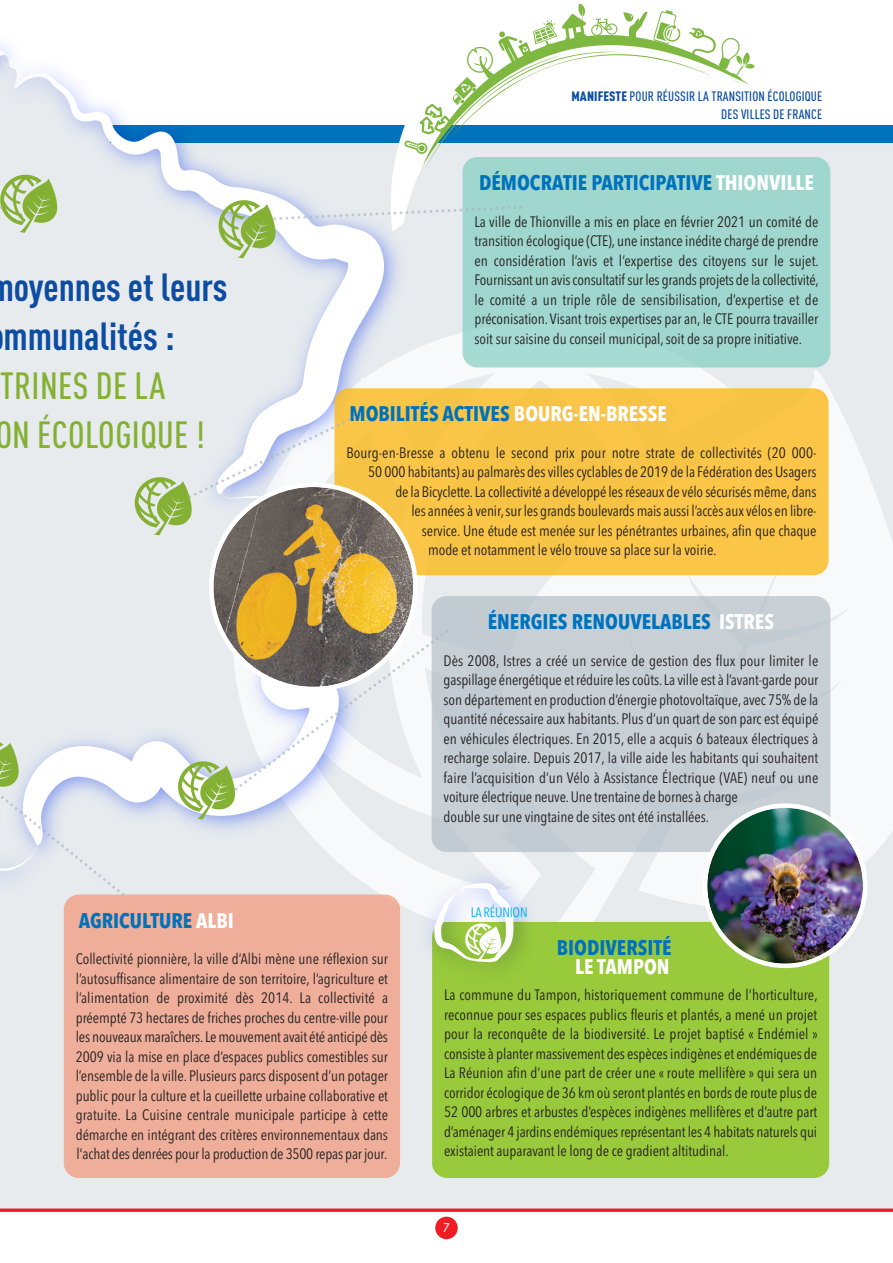
<style>
.page{position:relative;width:893px;height:1263px;background:#fff}
.page>*{position:absolute;margin:0;border:0;box-sizing:border-box;transform-origin:0 0}
.t1{font:83.1px "Ecology";color:#84b133}
.t2{font:52.5px "Ecology";color:#fff}
.t3{font:700 condensed 38.7px/49.1px "DIN Pro";color:#0d4da1}
.t4{font:500 condensed 37.35px/49.1px "DIN Pro";letter-spacing:.01em;color:#84b133}
.t5{font:700 21px "Avenir Next Condensed";color:#0072bc}
.t6{font:700 21px "Avenir Next Condensed";color:#fff}
.t7{font:15px/19.5px "Avenir Next Condensed";letter-spacing:-.005em;color:#231f20;text-align:justify}
.t8{font:500 condensed 13.5px/18px "DIN Pro";letter-spacing:.01em;color:#0d4da1;text-align:right}
.t9{font:13.5px "Avenir Next Condensed";letter-spacing:-.015em;color:#00aeef}
.t10{font:13.5px "Duepuntozero";color:#fff}
.s1{font-weight:900}
.s2{color:#fff}
</style>
<div class="page">
<div style="left:0;top:125px;width:893px;height:1086px;background:#e7ebee"></div>
<svg style="left:429px;top:322px;width:464px;height:708px;fill:#f8f9fa"></svg>
<div style="left:111px;top:126px;width:782px;height:17px;background:#0072bc"></div>
<hr style="left:0;top:1209px;width:893px;height:3px;background:#ee1d23">
<img style="left:0;top:44px;width:429px;height:875px">
<img style="left:0;top:50px;width:384px;height:820px">
<div style="left:334px;top:388px;width:495px;height:187px;background:#fbc647;border-radius:15px"></div>
<div style="left:64px;top:894px;width:336px;height:284px;background:#eeae99;border-radius:15px"></div>
<div style="left:432px;top:596px;width:398px;height:256px;background:#c8d0d6;border-radius:15px"></div>
<div style="left:462px;top:157px;width:368px;height:210px;background:#9fd6ce;border-radius:15px"></div>
<div style="left:432px;top:922px;width:397px;height:256px;background:#99ca3b;border-radius:15px"></div>
<svg style="left:390px;top:3px;width:424px;height:228px"></svg>
<svg style="left:404px;top:4px;width:351px;height:165px"></svg>
<svg style="left:0;top:791px;width:127px;height:108px"></svg>
<svg style="left:267px;top:204px;width:257px;height:18px"></svg>
<img style="left:703px;top:803px;width:164px;height:165px">
<svg style="left:188px;top:413px;width:263px;height:393px"></svg>
<img style="left:391px;top:858px;width:154px;height:139px">
<svg style="left:434px;top:883px;width:80px;height:79px"></svg>
<div style="left:435px;top:1217px;width:23px;height:22px;background:#ee1d23;border-radius:50%"></div>
<svg style="left:0;top:182px;width:2px;height:28px"></svg>
<h1 class="t1" style="left:-2px;top:156px;width:63px">X</h1>
<h1 class="t1" style="left:217px;top:181px;width:63px">X</h1>
<h3 class="t3" style="left:3px;top:266px;width:226px;text-indent:-14px">moyennes et leurs mmunalités :</h3>
<h3 class="t4" style="left:-5px;top:365px;width:211px">TRINES DE LA<br>ON ÉCOLOGIQUE !</h3>
<h1 class="t1" style="left:133px;top:458px;width:63px">X</h1>
<h1 class="t1" style="left:176px;top:742px;width:63px">X</h1>
<p class="t8" style="left:571px;top:89px;width:252px"><span class="s1">MANIFESTE</span> POUR RÉUSSIR LA TRANSITION ÉCOLOGIQUE<br>DES VILLES DE FRANCE</p>
<h3 class="t5" style="left:479px;top:170px;width:336px">DÉMOCRATIE PARTICIPATIVE <span class="s2">THIONVILLE</span></h3>
<p class="t7" style="left:474px;top:211px;width:346px">La ville de Thionville a mis en place en février 2021 un comité de transition écologique (CTE), une instance inédite chargé de prendre en considération l’avis et l’expertise des citoyens sur le sujet.<br>Fournissant un avisconsultatif sur les grands projets de la collectivité, le comité a un triple rôle de sensibilisation, d’expertise et de préconisation. Visant trois expertises par an, le CTE pourra travailler soit sur saisine du conseil municipal,soit de sa propre initiative.</p>
<h3 class="t5" style="left:349px;top:401px;width:319px">MOBILITÉS ACTIVES <span class="s2">BOURG-EN-BRESSE</span></h3>
<p class="t7" style="left:346px;top:442px;width:472px">Bourg-en-Bresse a obtenu le second prix pour notre strate de collectivités (20 000-</p>
<p class="t7" style="left:368px;top:462px;width:450px">50 000 habitants) au palmarès desvillescyclables de 2019 de la Fédération des Usagers</p>
<p class="t7" style="left:395px;top:481px;width:423px">de la Bicyclette.La collectivité a développé lesréseaux de vélo sécurisésmême,dans</p>
<p class="t7" style="left:411px;top:501px;width:407px">les années à venir,sur les grands boulevardsmais aussi l’accès auxvélos en libre-</p>
<p class="t7" style="left:422px;top:520px;width:396px">service. Une étude est menée sur les pénétrantes urbaines, afin que chaque</p>
<p class="t7" style="left:428px;top:540px;width:290px">mode et notamment le vélo trouve sa place sur la voirie.</p>
<h3 class="t5" style="left:488px;top:609px;width:288px">ÉNERGIES RENOUVELABLES <span class="s2">ISTRES</span></h3>
<p class="t7" style="left:444px;top:650px;width:376px;text-align:left">Dès 2008, Istres a créé un service de gestion des flux pour limiter le gaspillage énergétique et réduire lescoûts.La ville est à l’avant-garde pour son département en production d’énergie photovoltaïque, avec 75%de la quantité nécessaire aux habitants. Plus d’un quart de son parc est équipé en véhicules électriques. En 2015, elle a acquis 6 bateaux électriques à recharge solaire. Depuis 2017, la ville aide les habitants qui souhaitent faire l’acquisition d’un Vélo à Assistance Électrique (VAE) neuf ou une voiture électrique neuve.Une trentaine de bornes à charge<br>double sur une vingtaine de sites ont été installées.</p>
<h3 class="t5" style="left:79px;top:907px;width:157px">AGRICULTURE <span class="s2">ALBI</span></h3>
<p class="t7" style="left:76px;top:948px;width:314px">Collectivité pionnière, la ville d’Albi mène une réflexion sur l’autosuffisance alimentaire de son territoire, l’agriculture et l’alimentation de proximité dès 2014. La collectivité a préempté 73 hectares de friches proches du centre-ville pour les nouveauxmaraîchers.Lemouvement avait été anticipé dès 2009 via la mise en place d’espaces publics comestibles sur l’ensemble de la ville. Plusieurs parcs disposent d’un potager public pour la culture et la cueillette urbaine collaborative et gratuite. La Cuisine centrale municipale participe à cette démarche en intégrant des critères environnementaux dans l'achat des denrées pour la production de 3500 repas par jour.</p>
<p class="t9" style="left:471px;top:901px;width:58px">LA RÉUNION</p>
<h2 class="t2" style="left:464px;top:911px;width:40px">X</h2>
<h3 class="t5" style="left:557px;top:935px;width:116px">BIODIVERSITÉ</h3>
<h3 class="t6" style="left:575px;top:954px;width:96px">LE TAMPON</h3>
<p class="t7" style="left:444px;top:984px;width:375px">La commune du Tampon, historiquement commune de l'horticulture, reconnue pour ses espaces publics fleuris et plantés, a mené un projet pour la reconquête de la biodiversité. Le projet baptisé « Endémiel » consiste à planter massivement des espècesindigènes et endémiques de La Réunion afin d’une part de créer une « route mellifère » qui sera un corridor écologique de 36 km où seront plantés en bords de route plus de 52 000 arbres et arbustes d’espèces indigènes mellifères et d’autre part d’aménager 4 jardins endémiquesreprésentant les 4 habitats naturels qui existaient auparavant le long de ce gradient altitudinal.</p>
<p class="t10" style="left:443px;top:1220px;width:8px">7</p>
</div>
